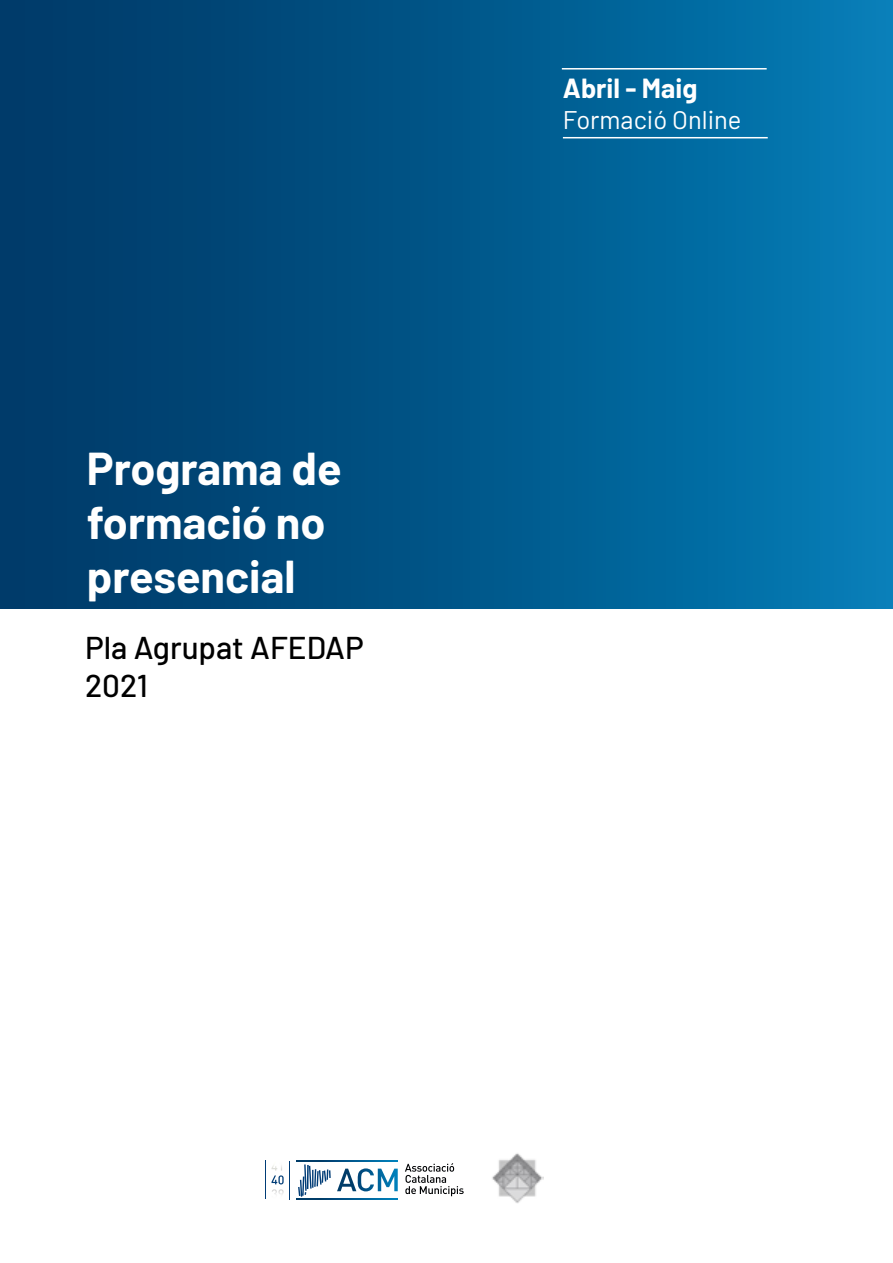
<style>
.page{position:relative;width:893px;height:1263px;background:#fff}
.page>*{position:absolute;margin:0;border:0;box-sizing:border-box;transform-origin:0 0}
.t1{font:700 45px/54px "Barlow";color:#fff}
.t2{font:500 31.5px/37.5px "Barlow";color:#000}
.t3{font:700 27px "Barlow";color:#fff}
.t4{font:25.5px "Barlow";color:#fff}
</style>
<div class="page">
<div style="left:0;top:0;width:893px;height:608px;background:linear-gradient(to right,#003562,#047bb4)"></div>
<img style="left:492px;top:1153px;width:51px;height:50px">
<svg style="left:405px;top:1163px;width:59px;height:33px"></svg>
<svg style="left:298px;top:1164px;width:33px;height:33px"></svg>
<svg style="left:296px;top:1161px;width:102px;height:1px"></svg>
<svg style="left:296px;top:1199px;width:102px;height:1px"></svg>
<svg style="left:337px;top:1168px;width:61px;height:23px"></svg>
<hr style="left:290px;top:1161px;width:1px;height:38px;background:#003c76">
<hr style="left:265px;top:1160px;width:1px;height:39px;background:#003c76">
<svg style="left:271px;top:1165px;width:13px;height:30px"></svg>
<hr style="left:563px;top:137px;width:205px;height:1px;background:#fff">
<hr style="left:562px;top:68px;width:205px;height:2px;background:#fff">
<p class="t1" style="left:87px;top:438px;width:256px">Programa de formació no presencial</p>
<p class="t2" style="left:85px;top:627px;width:280px">Pla Agrupat AFEDAP<br>2021</p>
<p class="t3" style="left:563px;top:68px;width:136px">Abril - Maig</p>
<p class="t4" style="left:563px;top:101px;width:180px">Formació Online</p>
</div>
